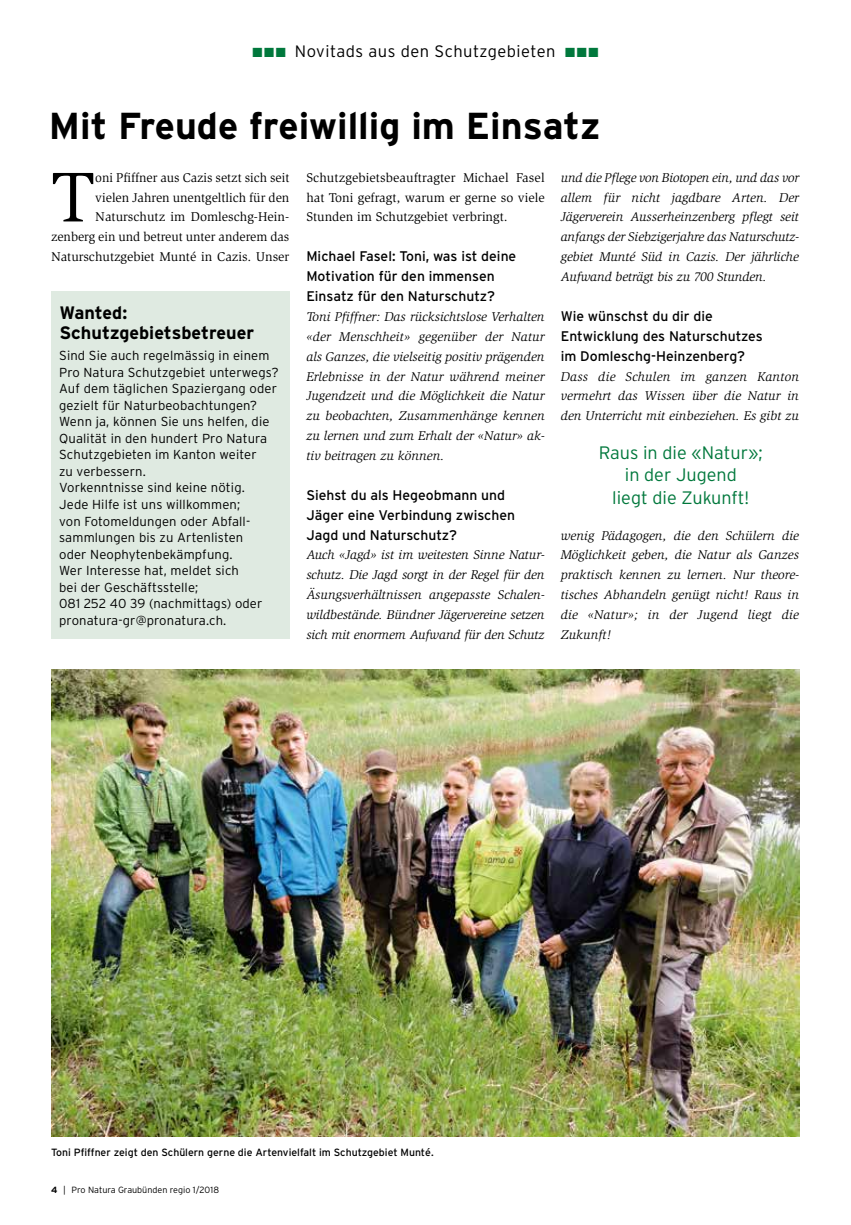
<style>
.page{position:relative;width:851px;height:1225px;background:#fff}
.page>*{position:absolute;margin:0;border:0;box-sizing:border-box;transform-origin:0 0}
.t1{font:72.3px "Slimbach Std";color:#000}
.t2{font:700 37.5px "Interstate";color:#000}
.t3{font:300 18px/22.5px "Interstate";color:#00783c;text-align:center}
.t4{font:700 18px/19.8px "Interstate";color:#000}
.t5{font:300 16.5px "Interstate";letter-spacing:.03em;color:#000}
.t6{font:13.95px/19.8px "Interstate";color:#000}
.t7{font:italic 13.05px/19.8px "Slimbach Std";color:#000;text-align:justify}
.t8{font:300 13.05px/16.5px "Interstate";letter-spacing:.01em;color:#000}
.t9{font:13.05px/19.8px "Slimbach Std";color:#000;text-align:right}
.t10{font:10.5px "Interstate";color:#000}
.t11{font:300 9px "Interstate";color:#000}
.s1{color:#00783c}
.s2{font-weight:700}
</style>
<div class="page">
<img style="left:51px;top:670px;width:748px;height:466px">
<div style="left:51px;top:291px;width:238px;height:348px;background:#dfeae1"></div>
<p class="t5" style="left:252px;top:41px;width:347px"><span class="s1">■■■</span> Novitads aus den Schutzgebieten <span class="s1">■■■</span></p>
<h2 class="t2" style="left:49px;top:103px;width:553px">Mit Freude freiwillig im Einsatz</h2>
<h1 class="t1" style="left:51px;top:156px;width:46px">T</h1>
<p class="t9" style="left:51px;top:167px;width:240px">oni Pfiffner aus Cazis setzt sich seit<br>vielen Jahren unentgeltlich für den Naturschutz im Domleschg-Hein&shy;zenberg ein und betreut unter anderem das Naturschutzgebiet Munté in Cazis. Unser</p>
<p class="t9" style="left:306px;top:167px;width:240px;text-align:justify">Schutzgebietsbeauftragter Michael Fasel hat Toni gefragt, warum er gerne so viele Stunden im Schutzgebiet verbringt.</p>
<p class="t7" style="left:560px;top:167px;width:240px">und die Pflege von Biotopen ein, und das vor allem für nicht jagdbare Arten. Der Jägerverein Ausserheinzenberg pflegt seit anfangs der Siebzigerjahre das Naturschutz&shy;gebiet Munté Süd in Cazis. Der jährliche Aufwand beträgt bis zu 700 Stunden.</p>
<p class="t6" style="left:560px;top:306px;width:203px">Wie wünschst du dir die<br>Entwicklung des Naturschutzes im Domleschg-Heinzenberg?</p>
<p class="t7" style="left:560px;top:366px;width:240px">Dass die Schulen im ganzen Kanton vermehrt das Wissen über die Natur in den Unterricht mit einbeziehen. Es gibt zu</p>
<p class="t6" style="left:306px;top:246px;width:211px">Michael Fasel: Toni, was ist deine<br>Motivation für den immensen<br>Einsatz für den Naturschutz?</p>
<p class="t7" style="left:306px;top:307px;width:240px">Toni Pfiffner: Das rücksichtslose Verhalten «der Menschheit» gegenüber der Natur als Ganzes, die vielseitig positiv prägenden Erlebnisse in der Natur während meiner Jugendzeit und die Möglichkeit die Natur zu beobachten, Zusammenhänge kennen zu lernen und zum Erhalt der «Natur» ak&shy;tiv beitragen zu können.</p>
<p class="t6" style="left:306px;top:485px;width:210px">Siehst du als Hegeobmann und<br>Jäger eine Verbindung zwischen<br>Jagd und Naturschutz?</p>
<p class="t7" style="left:306px;top:545px;width:240px">Auch «Jagd» ist im weitesten Sinne Natur&shy;schutz. Die Jagd sorgt in der Regel für den Äsungsverhältnissen angepasste Schalen&shy;wildbestände. Bündner Jägervereine setzen sich mit enormem Aufwand für den Schutz</p>
<h3 class="t4" style="left:60px;top:302px;width:196px">Wanted:<br>Schutzgebietsbetreuer</h3>
<p class="t8" style="left:59px;top:347px;width:221px">Sind Sie auch regelmässig in einem<br>Pro Natura Schutzgebiet unterwegs?<br>Auf dem täglichen Spaziergang oder gezielt für Naturbeobachtungen?<br>Wenn ja, können Sie uns helfen, die<br>Qualität in den hundert Pro Natura<br>Schutzgebieten im Kanton weiter<br>zu verbessern.<br>Vorkenntnisse sind keine nötig.<br>Jede Hilfe ist uns willkommen;<br>von Fotomeldungen oder Abfall&shy;sammlungen bis zu Artenlisten<br>oder Neophytenbekämpfung.<br>Wer Interesse hat, meldet sich<br>bei der Geschäftsstelle;<br>081 252 40 39 (nachmittags) oder pronatura-gr@pronatura.ch.</p>
<h3 class="t3" style="left:598px;top:441px;width:165px">Raus in die «Natur»; in der Jugend<br>liegt die Zukunft!</h3>
<p class="t7" style="left:560px;top:525px;width:240px">wenig Pädagogen, die den Schülern die Möglichkeit geben, die Natur als Ganzes praktisch kennen zu lernen. Nur theore&shy;tisches Abhandeln genügt nicht! Raus in die «Natur»; in der Jugend liegt die Zukunft!</p>
<p class="t10" style="left:51px;top:1145px;width:384px">Toni Pfiffner zeigt den Schülern gerne die Artenvielfalt im Schutzgebiet Munté.</p>
<p class="t11" style="left:51px;top:1184px;width:169px"><span class="s2">4</span> | Pro Natura Graubünden regio 1/2018</p>
</div>
